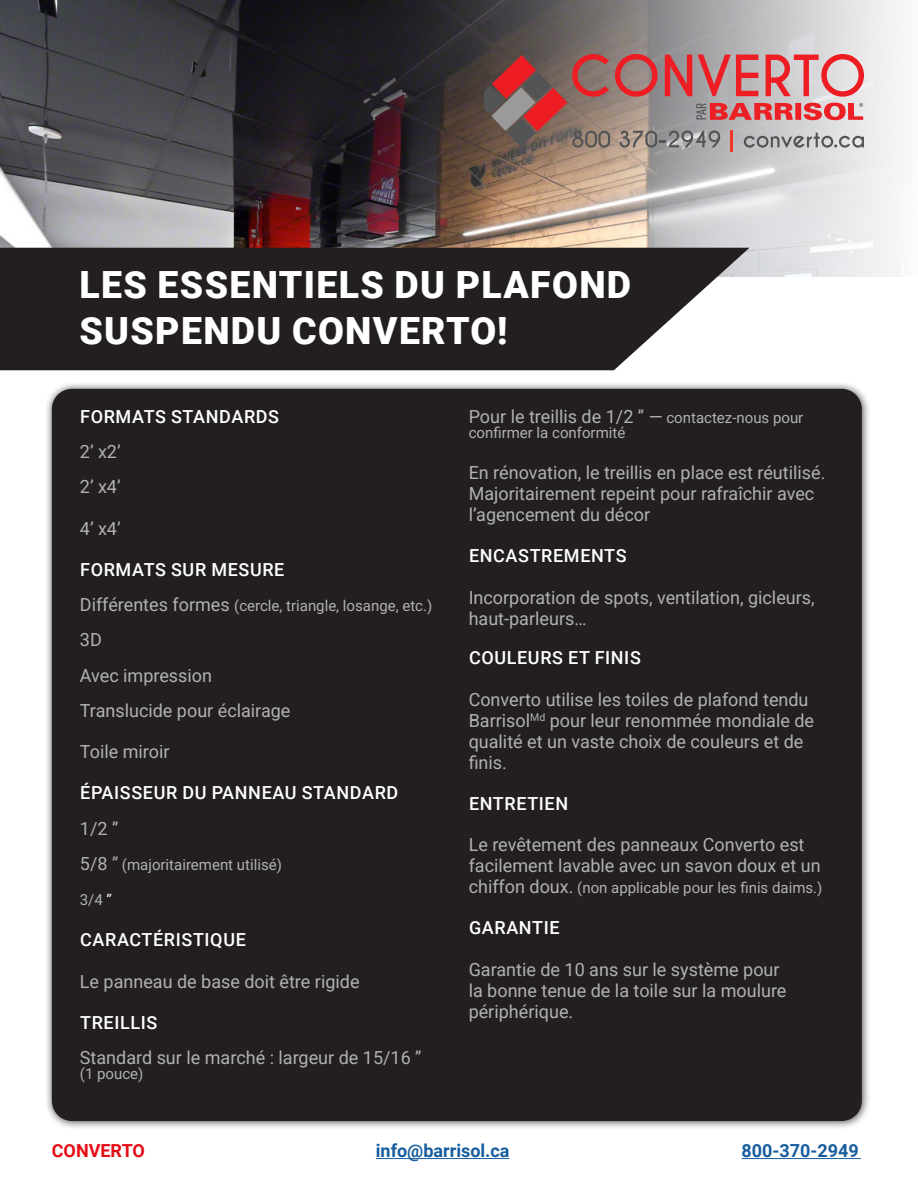
<style>
.page{position:relative;width:918px;height:1188px;background:#fff}
.page>*{position:absolute;margin:0;border:0;box-sizing:border-box;transform-origin:0 0}
.t1{font:900 37.5px/46.5px "Roboto";letter-spacing:.035em;color:#fff}
.Texte{font:18px/21px "Roboto";color:#b0b1b5}
.Texte-2{font:500 18px "Roboto";letter-spacing:.035em;color:#fff}
.t2{font:700 18px "Roboto";color:#175d9e}
.t3{font:700 18px "Roboto";color:#e60e16}
.Texte-3{font:15px "Roboto";color:#b0b1b5}
.s1{font-size:18px}
.s2{color:#fff}
.s3{font-size:15px}
</style>
<div class="page">
<img style="left:0;top:0;width:900px;height:276px">
<div style="left:45px;top:382px;width:826px;height:749px;background:#231f20;opacity:.75"></div>
<div style="left:52px;top:389px;width:810px;height:732px;background:#231f20;border-radius:20px"></div>
<svg style="left:0;top:248px;width:750px;height:122px;background:#363333"></svg>
<hr style="left:731px;top:130px;width:2px;height:21px;background:#ef3928">
<svg style="left:484px;top:54px;width:380px;height:94px;background:#ad7c7b"></svg>
<hr style="left:376px;top:1158px;width:134px;height:1px;background:#175d9e">
<hr style="left:742px;top:1158px;width:119px;height:1px;background:#175d9e">
<p class="t1" style="left:79px;top:260px;width:553px">LES ESSENTIELS DU PLAFOND<br>SUSPENDU CONVERTO!</p>
<p class="Texte-2" style="left:80px;top:404px;width:200px">FORMATS STANDARDS</p>
<p class="Texte" style="left:80px;top:441px;width:42px">2’ x2’</p>
<p class="Texte" style="left:80px;top:476px;width:42px">2’ x4’</p>
<p class="Texte" style="left:80px;top:517px;width:42px">4’ x4’</p>
<p class="Texte-2" style="left:80px;top:557px;width:206px">FORMATS SUR MESURE</p>
<p class="Texte-3" style="left:80px;top:595px;width:354px"><span class="s1">Différentes formes</span> (cercle, triangle, losange, etc.)</p>
<p class="Texte" style="left:80px;top:629px;width:23px">3D</p>
<p class="Texte" style="left:80px;top:664px;width:134px">Avec impression</p>
<p class="Texte" style="left:80px;top:699px;width:212px">Translucide pour éclairage</p>
<p class="Texte" style="left:80px;top:741px;width:91px">Toile miroir</p>
<p class="Texte-2" style="left:80px;top:780px;width:320px">ÉPAISSEUR DU PANNEAU STANDARD</p>
<p class="Texte" style="left:80px;top:817px;width:40px">1/2 ’’</p>
<p class="Texte-3" style="left:80px;top:854px;width:204px"><span class="s1">5/8 ’’</span> (majoritairement utilisé)</p>
<p class="Texte-3" style="left:80px;top:889px;width:33px">3/4 <span class="s2">’’</span></p>
<p class="Texte-2" style="left:80px;top:927px;width:167px">CARACTÉRISTIQUE</p>
<p class="Texte" style="left:80px;top:970px;width:281px">Le panneau de base doit être rigide</p>
<p class="Texte-2" style="left:80px;top:1010px;width:79px">TREILLIS</p>
<p class="Texte" style="left:80px;top:1047px;width:343px">Standard sur le marché : largeur de 15/16 ’’</p>
<p class="Texte-3" style="left:80px;top:1063px;width:65px">(1 pouce)</p>
<p class="Texte" style="left:469px;top:405px;width:336px">Pour le treillis de 1/2 ’’ — <span class="s3">contactez-nous pour</span></p>
<p class="Texte-3" style="left:469px;top:422px;width:158px">confirmer la conformité</p>
<p class="Texte" style="left:469px;top:462px;width:358px">En rénovation, le treillis en place est réutilisé.<br>Majoritairement repeint pour rafraîchir avec l’agencement du décor</p>
<p class="Texte-2" style="left:469px;top:543px;width:159px">ENCASTREMENTS</p>
<p class="Texte" style="left:469px;top:586px;width:348px">Incorporation de spots, ventilation, gicleurs, haut-parleurs…</p>
<p class="Texte-2" style="left:469px;top:645px;width:173px">COULEURS ET FINIS</p>
<p class="Texte" style="left:469px;top:688px;width:347px">Converto utilise les toiles de plafond tendu Barrisol<sup>Md</sup> pour leur renommée mondiale de qualité et un vaste choix de couleurs et de finis.</p>
<p class="Texte-2" style="left:469px;top:791px;width:101px">ENTRETIEN</p>
<p class="Texte" style="left:469px;top:834px;width:353px">Le revêtement des panneaux Converto est facilement lavable avec un savon doux et un</p>
<p class="Texte-3" style="left:469px;top:877px;width:355px"><span class="s1">chiffon doux.</span> (non applicable pour les finis daims.)</p>
<p class="Texte-2" style="left:469px;top:915px;width:92px">GARANTIE</p>
<p class="Texte" style="left:469px;top:958px;width:319px">Garantie de 10 ans sur le système pour la bonne tenue de la toile sur la moulure périphérique.</p>
<p class="t3" style="left:52px;top:1138px;width:95px">CONVERTO</p>
<p class="t2" style="left:376px;top:1138px;width:135px">info@barrisol.ca</p>
<p class="t2" style="left:742px;top:1138px;width:119px">800-370-2949</p>
</div>
